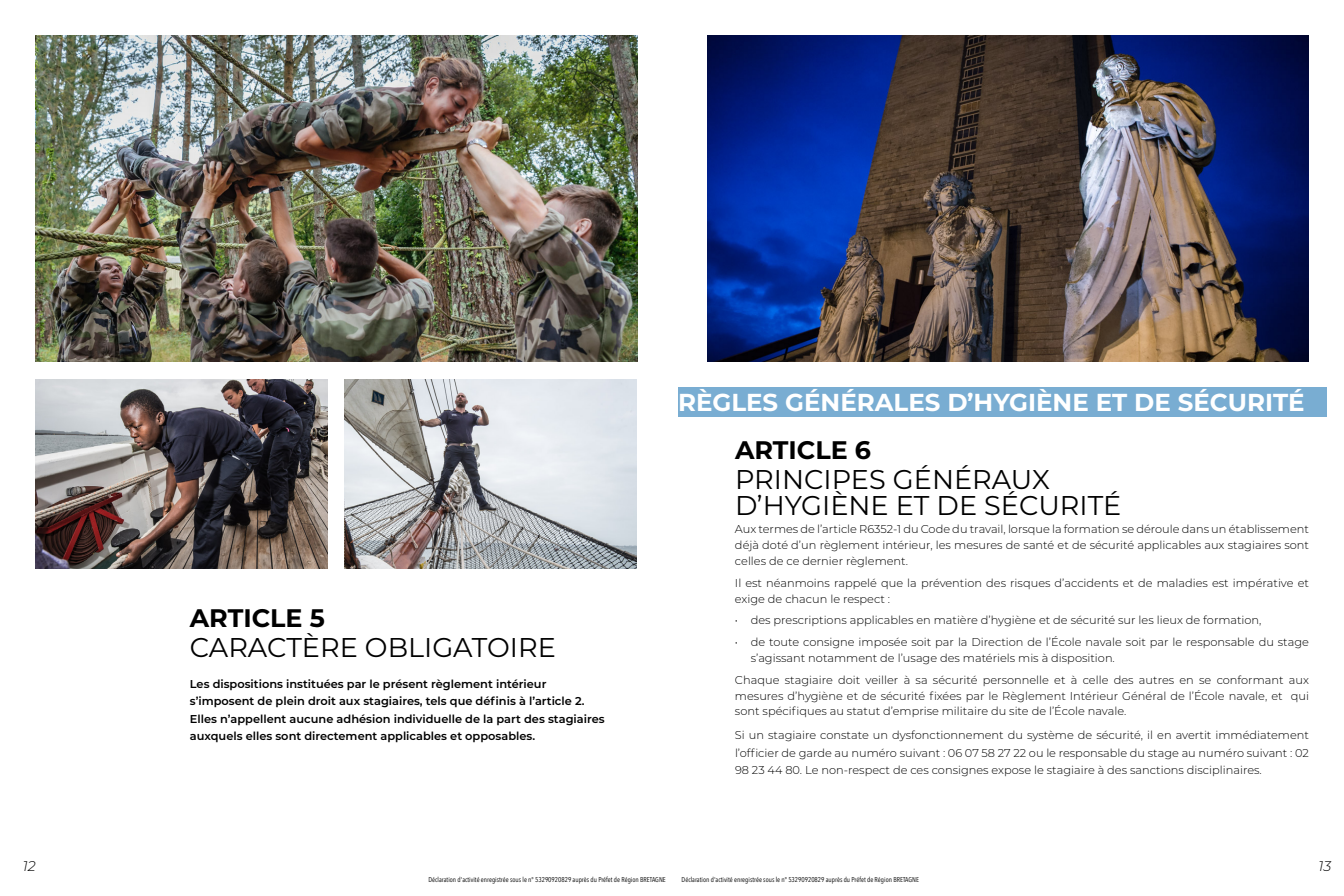
<style>
.page{position:relative;width:1344px;height:896px;background:#fff}
.page>*{position:absolute;margin:0;border:0;box-sizing:border-box;transform-origin:0 0}
.Headline_-_regular{font:27.12px/26.2px "Montserrat";color:#000}
.Headline_-_regular-2{font:700 25.38px "Montserrat";color:#000}
.Headline_-_regular-3{font:700 24.5px "Montserrat";color:#fff}
.t1{font:italic 300 14px "Montserrat";color:#000}
.txt_courant{font:300 11.38px/15.8px "Montserrat";color:#000;text-align:justify}
.Highlighted{font:600 11.38px/17.5px "Montserrat";color:#000}
.t2{font:7px "Avenir Next Condensed";color:#000}
</style>
<div class="page">
<img style="left:35px;top:36px;width:602px;height:326px">
<img style="left:35px;top:379px;width:292px;height:189px">
<img style="left:345px;top:379px;width:292px;height:189px">
<img style="left:707px;top:35px;width:602px;height:327px">
<div style="left:678px;top:387px;width:648px;height:30px;background:#79add2"></div>
<p class="Headline_-_regular-2" style="left:190px;top:600px;width:137px">ARTICLE 5</p>
<p class="Headline_-_regular" style="left:190px;top:633px;width:367px">CARACTÈRE OBLIGATOIRE</p>
<p class="Highlighted" style="left:190px;top:674px;width:416px">Les dispositions instituées par le présent règlement intérieur s’imposent de plein droit aux stagiaires, tels que définis à l’article 2.<br>Elles n’appellent aucune adhésion individuelle de la part des stagiaires auxquels elles sont directement applicables et opposables.</p>
<p class="Headline_-_regular-3" style="left:678px;top:385px;width:628px">RÈGLES GÉNÉRALES D’HYGIÈNE ET DE SÉCURITÉ</p>
<p class="Headline_-_regular-2" style="left:735px;top:432px;width:138px">ARTICLE 6</p>
<p class="Headline_-_regular" style="left:735px;top:465px;width:388px">PRINCIPES GÉNÉRAUX<br>D’HYGIÈNE ET DE SÉCURITÉ</p>
<p class="txt_courant" style="left:735px;top:521px;width:576px">Aux termes de l’article R6352-1 du Code du travail, lorsque la formation se déroule dans un établissement déjà doté d’un règlement intérieur, les mesures de santé et de sécurité applicables aux stagiaires sont celles de ce dernier règlement.</p>
<p class="txt_courant" style="left:735px;top:574px;width:576px">Il est néanmoins rappelé que la prévention des risques d’accidents et de maladies est impérative et exige de chacun le respect :</p>
<p class="txt_courant" style="left:735px;top:612px;width:528px">• des prescriptions applicables en matière d’hygiène et de sécurité sur les lieux de formation,</p>
<p class="txt_courant" style="left:751px;top:634px;width:560px;text-indent:-16px">• de toute consigne imposée soit par la Direction de l’École navale soit par le responsable du stage s’agissant notamment de l’usage des matériels mis à disposition.</p>
<p class="txt_courant" style="left:735px;top:672px;width:576px">Chaque stagiaire doit veiller à sa sécurité personnelle et à celle des autres en se conformant aux mesures d’hygiène et de sécurité fixées par le Règlement Intérieur Général de l’École navale, et qui sont spécifiques au statut d’emprise militaire du site de l’École navale.</p>
<p class="txt_courant" style="left:735px;top:726px;width:576px;line-height:17.5px">Si un stagiaire constate un dysfonctionnement du système de sécurité, il en avertit immédiatement l’officier de garde au numéro suivant : 06 07 58 27 22 ou le responsable du stage au numéro suivant : 02<br>98 23 44 80. Le non-respect de ces consignes expose le stagiaire à des sanctions disciplinaires.</p>
<p class="t1" style="left:23px;top:857px;width:14px">12</p>
<p class="t1" style="left:1319px;top:857px;width:14px">13</p>
<p class="t2" style="left:428px;top:874px;width:239px">Déclaration d'activité enregistrée sous le n° 53290920829 auprès du Préfet de Région BRETAGNE</p>
<p class="t2" style="left:682px;top:874px;width:239px">Déclaration d'activité enregistrée sous le n° 53290920829 auprès du Préfet de Région BRETAGNE</p>
</div>
